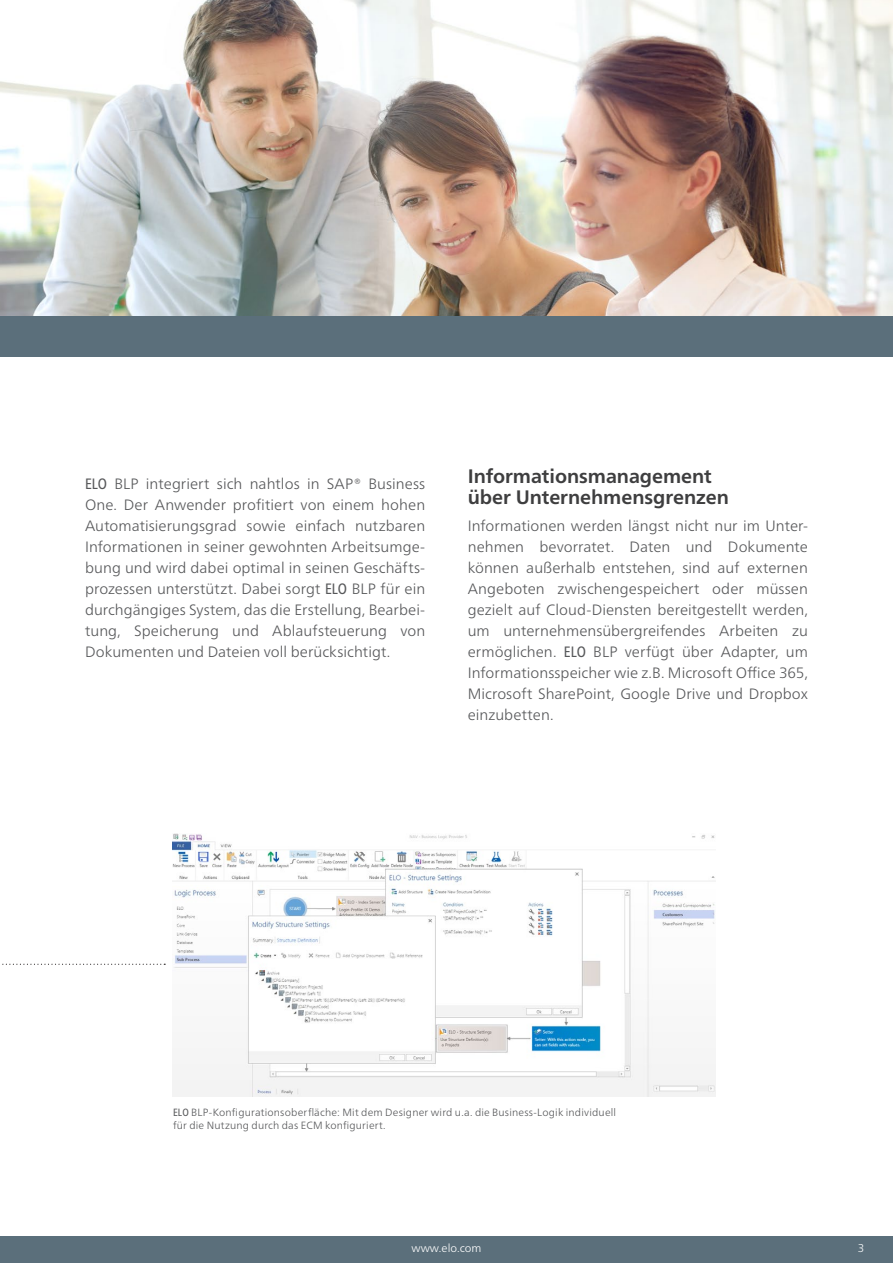
<style>
.page{position:relative;width:893px;height:1263px;background:#fff}
.page>*{position:absolute;margin:0;border:0;box-sizing:border-box;transform-origin:0 0}
.Headlines_Content{font:700 19.5px/21px "Frutiger Neue LTW1 G";letter-spacing:-.005em;color:#3e3e3f}
.Fließtext_Content{font:300 15px/21px "Frutiger Neue LTW1 G";letter-spacing:.005em;color:#57585a;text-align:justify}
.t1{font:300 11.25px "Frutiger Neue LTW1 G";color:#fff}
.Headlines_Content-2{font:300 10.5px/12.6px "Frutiger Neue LTW1 G";letter-spacing:.015em;color:#57585a}
.s1{font-weight:400;font-stretch:condensed}
</style>
<div class="page">
<div style="left:0;top:316px;width:893px;height:41px;background:#5b6f7b"></div>
<img style="left:0;top:0;width:893px;height:316px">
<div style="left:0;top:1236px;width:893px;height:27px;background:#5b6f7b"></div>
<svg style="left:2px;top:964px;width:163px;height:1px"></svg>
<img style="left:173px;top:833px;width:543px;height:264px">
<p class="Fließtext_Content" style="left:85px;top:473px;width:342px"><span class="s1">ELO</span> BLP integriert sich nahtlos in SAP® Business One. Der Anwender profitiert von einem hohen Automatisierungsgrad sowie einfach nutzbaren Informationen in seiner gewohnten Arbeitsumge&shy;bung und wird dabei optimal in seinen Geschäfts&shy;prozessen unterstützt. Dabei sorgt <span class="s1">ELO</span> BLP für ein durchgängiges System, das die Erstellung, Bearbei&shy;tung, Speicherung und Ablaufsteuerung von Dokumenten und Dateien voll berücksichtigt.</p>
<p class="Headlines_Content" style="left:468px;top:465px;width:263px">Informationsmanagement über Unternehmensgrenzen</p>
<p class="Fließtext_Content" style="left:468px;top:515px;width:342px">Informationen werden längst nicht nur im Unter&shy;nehmen bevorratet. Daten und Dokumente können außerhalb entstehen, sind auf externen Angeboten zwischengespeichert oder müssen gezielt auf Cloud-Diensten bereitgestellt werden, um unternehmensübergreifendes Arbeiten zu ermöglichen. <span class="s1">ELO</span> BLP verfügt über Adapter, um Informationsspeicher wie z.B. Microsoft Office 365, Microsoft SharePoint, Google Drive und Dropbox einzubetten.</p>
<p class="Headlines_Content-2" style="left:173px;top:1106px;width:445px"><span class="s1">ELO</span> BLP-Konfigurationsoberfläche: Mit dem Designer wird u.a. die Business-Logik individuell für die Nutzung durch das ECM konfiguriert.</p>
<p class="t1" style="left:411px;top:1241px;width:71px">www.elo.com</p>
<p class="t1" style="left:858px;top:1241px;width:8px">3</p>
</div>
